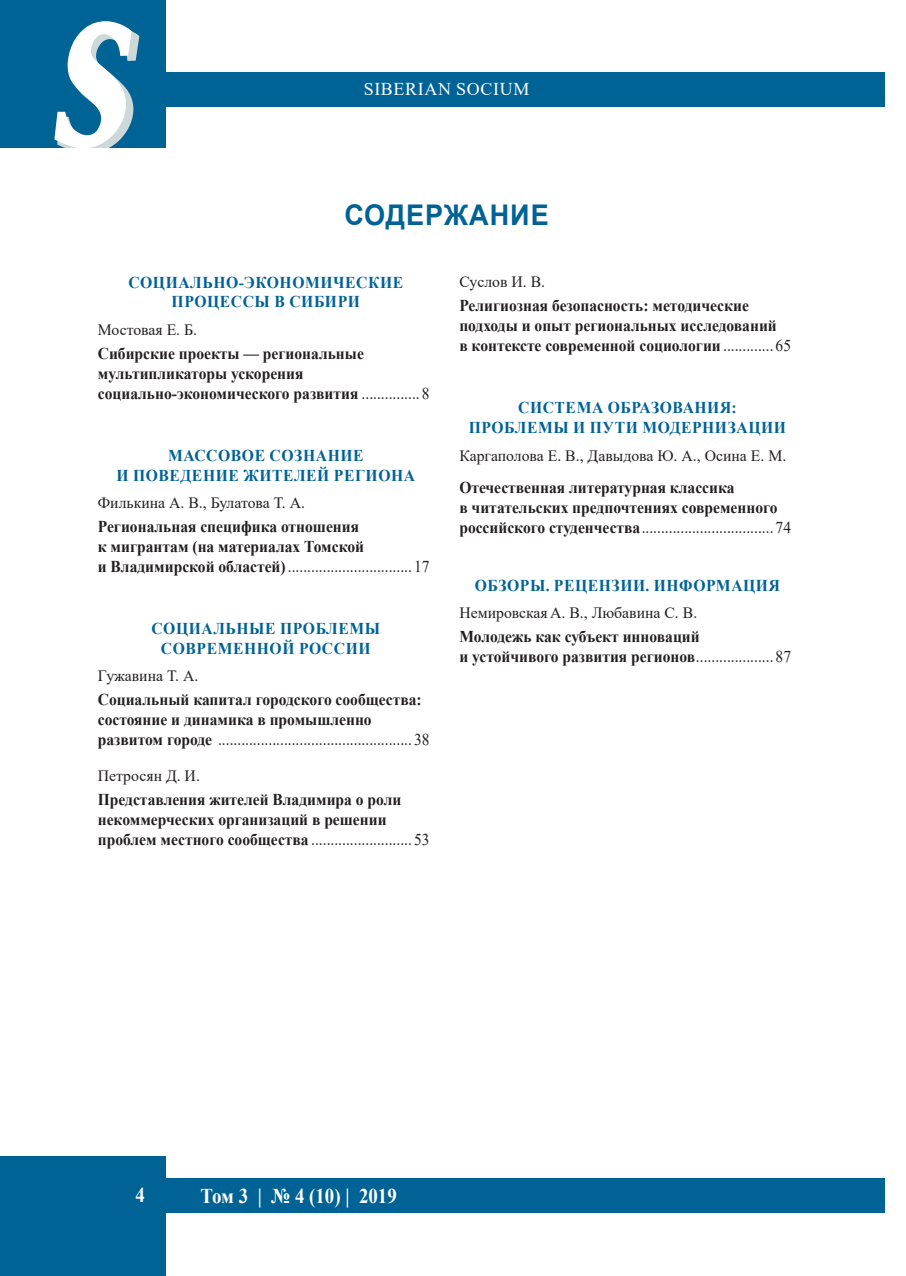
<style>
.page{position:relative;width:906px;height:1276px;background:#fff}
.page>*{position:absolute;margin:0;border:0;box-sizing:border-box;transform-origin:0 0}
.t1{font:italic 700 165px "Quant Antiqua";color:#fff;scale:.75 1}
.t2{font:700 28.5px "Arial";letter-spacing:.035em;color:#006295;scale:.95 1}
.t3{font:700 21px "Times New Roman";color:#fff;scale:.9 1}
.t4{font:18px "Times New Roman";letter-spacing:.035em;color:#fff}
.t5{font:700 16.5px/19.8px "Times New Roman";color:#231f20;scale:.94 1}
.Название_раздела_огл{font:700 16.5px/19.8px "Times New Roman";letter-spacing:.035em;color:#006295;text-align:center;scale:.95 1}
.t6{font:15.75px "Times New Roman";color:#231f20}
.s1{font-weight:400}
</style>
<div class="page">
<div style="left:0;top:0;width:166px;height:149px;background:#006396"></div>
<div style="left:0;top:1157px;width:166px;height:119px;background:#006295"></div>
<svg style="left:53px;top:21px;width:89px;height:128px"></svg>
<div style="left:164px;top:1178px;width:720px;height:34px;background:#006295"></div>
<div style="left:164px;top:72px;width:720px;height:34px;background:#006396"></div>
<h1 class="t1" style="left:52px;top:-14px;width:113px">S</h1>
<p class="t4" style="left:364px;top:77px;width:167px">SIBERIAN SOCIUM</p>
<p class="t2" style="left:344px;top:195px;width:217px">СОДЕРЖАНИЕ</p>
<p class="Название_раздела_огл" style="left:128px;top:272px;width:291px">СОЦИАЛЬНО-ЭКОНОМИЧЕСКИЕ<br>ПРОЦЕССЫ В СИБИРИ</p>
<p class="t6" style="left:98px;top:318px;width:101px">Мостовая Е. Б.</p>
<p class="t5" style="left:98px;top:343px;width:354px">Сибирские проекты — региональные мультипликаторы ускорения социально-экономического развития <span class="s1">............... 8</span></p>
<p class="Название_раздела_огл" style="left:116px;top:445px;width:316px">МАССОВОЕ СОЗНАНИЕ<br>И ПОВЕДЕНИЕ ЖИТЕЛЕЙ РЕГИОНА</p>
<p class="t6" style="left:98px;top:492px;width:209px">Филькина А. В., Булатова Т. А.</p>
<p class="t5" style="left:98px;top:516px;width:354px">Региональная специфика отношения<br>к мигрантам (на материалах Томской<br>и Владимирской областей)<span class="s1">................................ 17</span></p>
<p class="Название_раздела_огл" style="left:151px;top:618px;width:242px">СОЦИАЛЬНЫЕ ПРОБЛЕМЫ<br>СОВРЕМЕННОЙ РОССИИ</p>
<p class="t6" style="left:98px;top:665px;width:102px">Гужавина Т. А.</p>
<p class="t5" style="left:98px;top:689px;width:354px">Социальный капитал городского сообщества: состояние и динамика в промышленно развитом городе <span class="s1">.................................................. 38</span></p>
<p class="t6" style="left:98px;top:764px;width:104px">Петросян Д. И.</p>
<p class="t5" style="left:98px;top:789px;width:354px">Представления жителей Владимира о роли некоммерческих организаций в решении проблем местного сообщества <span class="s1">.......................... 53</span></p>
<p class="t6" style="left:459px;top:271px;width:87px">Суслов И. В.</p>
<p class="t5" style="left:459px;top:295px;width:354px">Религиозная безопасность: методические подходы и опыт региональных исследований<br>в контексте современной социологии<span class="s1">............. 65</span></p>
<p class="Название_раздела_огл" style="left:469px;top:397px;width:335px">СИСТЕМА ОБРАЗОВАНИЯ:<br>ПРОБЛЕМЫ И ПУТИ МОДЕРНИЗАЦИИ</p>
<p class="t6" style="left:459px;top:444px;width:328px">Каргаполова Е. В., Давыдова Ю. А., Осина Е. М.</p>
<p class="t5" style="left:459px;top:477px;width:354px">Отечественная литературная классика<br>в читательских предпочтениях современного российского студенчества<span class="s1">.................................. 74</span></p>
<p class="Название_раздела_огл" style="left:475px;top:575px;width:323px">ОБЗОРЫ. РЕЦЕНЗИИ. ИНФОРМАЦИЯ</p>
<p class="t6" style="left:459px;top:602px;width:239px">Немировская А. В., Любавина С. В.</p>
<p class="t5" style="left:459px;top:626px;width:354px">Молодежь как субъект инноваций<br>и устойчивого развития регионов<span class="s1">.................... 87</span></p>
<p class="t3" style="left:135px;top:1179px;width:12px">4</p>
<p class="t3" style="left:200px;top:1180px;width:220px">Том 3 | № 4 (10) | 2019</p>
</div>
